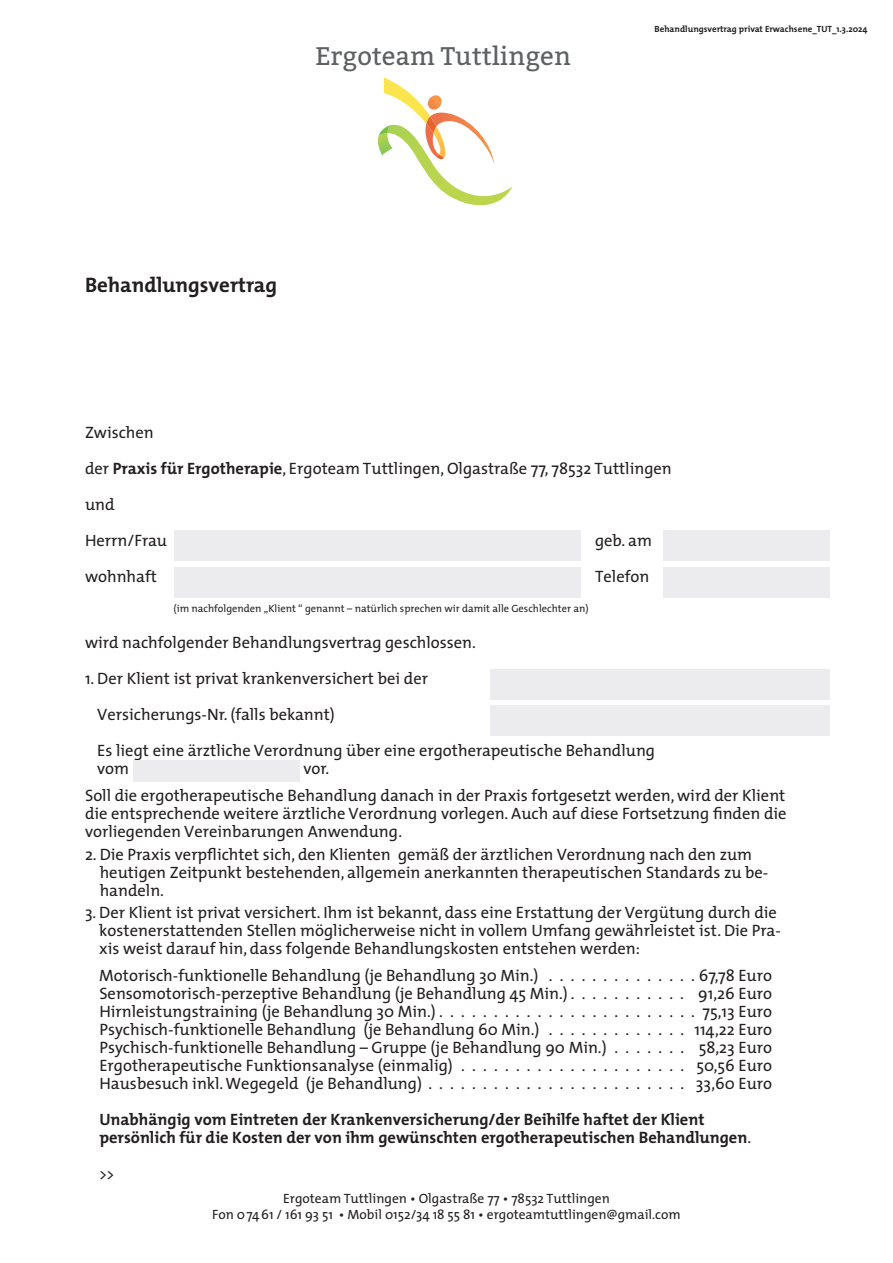
<style>
.page{position:relative;width:893px;height:1263px;background:#fff}
.page>*{position:absolute;margin:0;border:0;box-sizing:border-box;transform-origin:0 0}
.t1{font:25.5px "Bitter";color:#5d6162}
.t2{font:700 21px "The Mix";color:#231f20}
.t3{font:16.5px/18px "The Mix";color:#231f20}
.t4{font:700 16.5px/18px "The Mix";color:#231f20}
.t5{font:15px "The Mix";color:#231f20}
.t6{font:13.5px/16.2px "The Mix";color:#231f20;text-align:center}
.t7{font:10.5px "The Mix";color:#231f20}
.t8{font:700 9px "The Mix";color:#231f20}
.s1{font-weight:700}
.s2{font-weight:400}
</style>
<div class="page">
<div style="left:133px;top:760px;width:167px;height:22px;background:#ececee"></div>
<div style="left:174px;top:530px;width:407px;height:31px;background:#ececee"></div>
<div style="left:174px;top:567px;width:407px;height:30px;background:#ececee"></div>
<div style="left:663px;top:530px;width:167px;height:31px;background:#ececee"></div>
<div style="left:490px;top:669px;width:340px;height:30px;background:#ececee"></div>
<div style="left:663px;top:567px;width:167px;height:30px;background:#ececee"></div>
<div style="left:490px;top:705px;width:340px;height:31px;background:#ececee"></div>
<svg style="left:377px;top:78px;width:118px;height:125px"></svg>
<h1 class="t1" style="left:315px;top:40px;width:257px">Ergoteam Tuttlingen</h1>
<p class="t2" style="left:85px;top:267px;width:194px">Behandlungsvertrag</p>
<p class="t8" style="left:655px;top:22px;width:214px">Behandlungsvertrag privat Erwachsene_TUT_1.3.2024</p>
<p class="t3" style="left:85px;top:413px;width:588px;line-height:36px">Zwischen<br>der <span class="s1">Praxis für Ergotherapie</span>, Ergoteam Tuttlingen, Olgastraße 77, 78532 Tuttlingen und<br>Herrn/Frau</p>
<p class="t3" style="left:595px;top:531px;width:58px">geb. am</p>
<p class="t3" style="left:85px;top:567px;width:74px">wohnhaft</p>
<p class="t3" style="left:595px;top:567px;width:56px">Telefon</p>
<p class="t7" style="left:174px;top:600px;width:417px">(im nachfolgenden „Klient “ genannt – natürlich sprechen wir damit alle Geschlechter an)</p>
<p class="t3" style="left:85px;top:633px;width:392px">wird nachfolgender Behandlungsvertrag geschlossen.</p>
<p class="t3" style="left:97px;top:660px;width:559px;line-height:36px;text-indent:-12px">1. Der Klient ist privat krankenversichert bei der<br>Versicherungs-Nr. (falls bekannt)<br>Es liegt eine ärztliche Verordnung über eine ergotherapeutische Behandlung</p>
<p class="t3" style="left:97px;top:759px;width:33px">vom</p>
<p class="t3" style="left:85px;top:755px;width:702px;line-height:27px;text-indent:218px">vor.<br>Soll die ergotherapeutische Behandlung danach in der Praxis fortgesetzt werden, wird der Klient</p>
<p class="t3" style="left:85px;top:804px;width:703px">die entsprechende weitere ärztliche Verordnung vorlegen. Auch auf diese Fortsetzung finden die vorliegenden Vereinbarungen Anwendung.</p>
<p class="t3" style="left:100px;top:844px;width:670px;text-indent:-15px">2. Die Praxis verpflichtet sich, den Klienten gemäß der ärztlichen Verordnung nach den zum heutigen Zeitpunkt bestehenden, allgemein anerkannten therapeutischen Standards zu be&shy;handeln.</p>
<p class="t3" style="left:99px;top:903px;width:683px;text-indent:-14px">3. Der Klient ist privat versichert. Ihm ist bekannt, dass eine Erstattung der Vergütung durch die kostenerstattenden Stellen möglicherweise nicht in vollem Umfang gewährleistet ist. Die Pra&shy;xis weist darauf hin, dass folgende Behandlungskosten entstehen werden:</p>
<p class="t3" style="left:99px;top:966px;width:674px;text-align:justify">Motorisch-funktionelle Behandlung (je Behandlung 30 Min.) . . . . . . . . . . . . . . 67,78 Euro Sensomotorisch-perzeptive Behandlung (je Behandlung 45 Min.) . . . . . . . . . . . 91,26 Euro Hirnleistungstraining (je Behandlung 30 Min.) . . . . . . . . . . . . . . . . . . . . . . . . 75,13 Euro Psychisch-funktionelle Behandlung (je Behandlung 60 Min.) . . . . . . . . . . . . . 114,22 Euro Psychisch-funktionelle Behandlung – Gruppe (je Behandlung 90 Min.) . . . . . . . 58,23 Euro Ergotherapeutische Funktionsanalyse (einmalig) . . . . . . . . . . . . . . . . . . . . . 50,56 Euro Hausbesuch inkl. Wegegeld (je Behandlung) . . . . . . . . . . . . . . . . . . . . . . . . 33,60 Euro</p>
<p class="t4" style="left:99px;top:1110px;width:653px">Unabhängig vom Eintreten der Krankenversicherung/der Beihilfe haftet der Klient persönlich für die Kosten der von ihm gewünschten ergotherapeutischen Behandlungen<span class="s2">.</span></p>
<p class="t5" style="left:99px;top:1161px;width:17px">&gt;&gt;</p>
<p class="t6" style="left:212px;top:1190px;width:470px">Ergoteam Tuttlingen • Olgastraße 77 • 78532 Tuttlingen<br>Fon 0 74 61 / 161 93 51 • Mobil 0152/34 18 55 81 • ergoteamtuttlingen@gmail.com</p>
</div>
